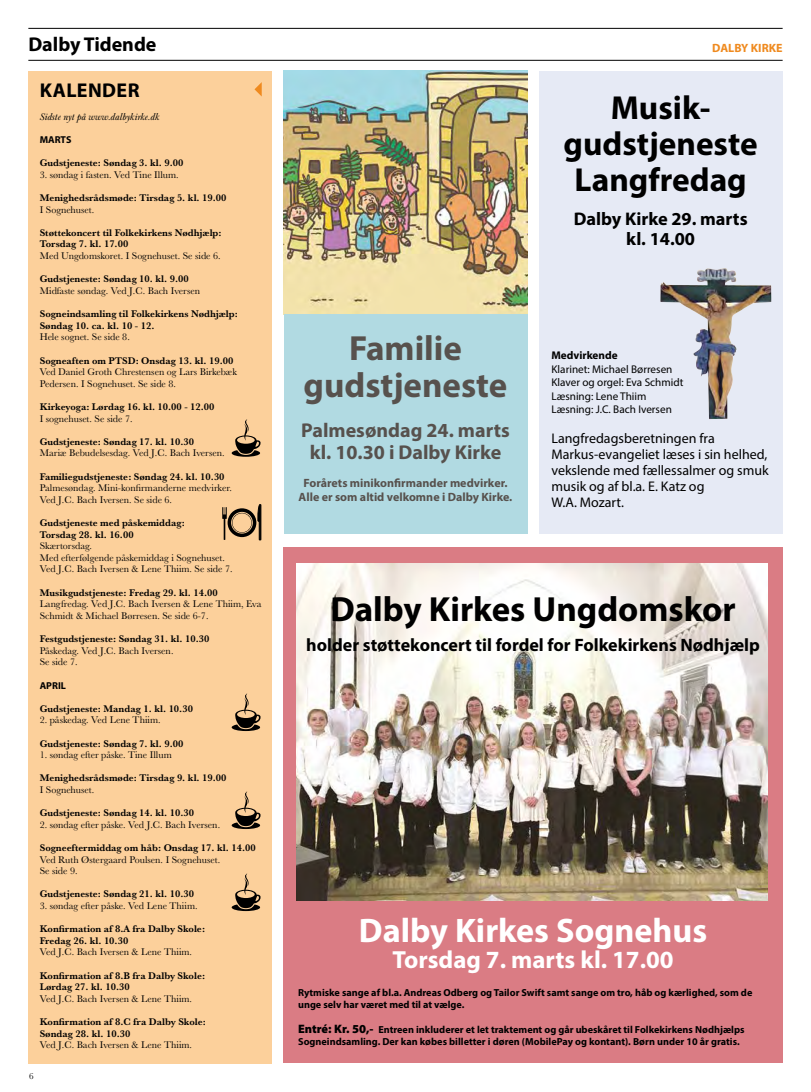
<style>
.page{position:relative;width:811px;height:1092px;background:#fff}
.page>*{position:absolute;margin:0;border:0;box-sizing:border-box;transform-origin:0 0}
.t1{font:700 35px "Myriad Pro";color:#000}
.t2{font:700 35px/37px "Myriad Pro";color:#57514d;text-align:center}
.t3{font:700 34.1px "Myriad Pro";color:#fff}
.t4{font:700 33.3px/35.9px "Myriad Pro";color:#000;text-align:center}
.t5{font:700 24.8px "Myriad Pro";color:#fff}
.t6{font:700 20px/22px "Myriad Pro";color:#57514d;text-align:center}
.t7{font:700 20px "Myriad Pro";color:#000}
.t8{font:700 20px "Myriad Pro";letter-spacing:.02em;color:#000}
.t9{font:700 18.3px/19.5px "Myriad Pro";color:#000;text-align:center}
.t10{font:700 18px "Myriad Pro";color:#000}
.t11{font:14px/16px "Myriad Pro";color:#000}
.t12{font:700 12px/14px "Myriad Pro";color:#57514d;text-align:center}
.t13{font:700 12px "Myriad Pro";color:#ef8a1f}
.t14{font:11.2px/13.4px "Myriad Pro";color:#000}
.t15{font:700 11.2px "Myriad Pro";color:#000}
.t16{font:700 10.2px/12.2px "Myriad Pro";color:#000}
.t17{font:10px/11.6px "Baskerville URW";color:#000}
.t18{font:700 10px/11.6px "Baskerville URW";color:#000}
.t19{font:italic 10px "Baskerville URW";color:#000}
.t20{font:700 10px "Myriad Pro";color:#000}
.t21{font:9px "Baskerville URW";color:#000}
.s1{font-weight:900;font-size:12.2px}
</style>
<div class="page">
<hr style="left:28px;top:28px;width:754px;height:1px;background:#000">
<hr style="left:28px;top:60px;width:754px;height:1px;background:#000">
<div style="left:28px;top:71px;width:244px;height:992px;background:#fcd09b"></div>
<svg style="left:254px;top:82px;width:8px;height:14px"></svg>
<svg style="left:232px;top:419px;width:29px;height:37px"></svg>
<svg style="left:232px;top:791px;width:29px;height:38px"></svg>
<svg style="left:232px;top:693px;width:29px;height:38px"></svg>
<svg style="left:232px;top:873px;width:29px;height:38px"></svg>
<svg style="left:222px;top:504px;width:39px;height:36px"></svg>
<div style="left:539px;top:71px;width:243px;height:462px;background:#e6eaf5"></div>
<img style="left:660px;top:268px;width:111px;height:151px">
<img style="left:283px;top:71px;width:244px;height:243px">
<div style="left:283px;top:314px;width:244px;height:219px;background:#b1dae2"></div>
<div style="left:283px;top:547px;width:499px;height:515px;background:#da7c84"></div>
<img style="left:296px;top:563px;width:471px;height:337px">
<h3 class="t7" style="left:28px;top:31px;width:130px">Dalby Tidende</h3>
<p class="t13" style="left:712px;top:40px;width:72px">DALBY KIRKE</p>
<h3 class="t8" style="left:40px;top:77px;width:101px">KALENDER</h3>
<p class="t19" style="left:40px;top:111px;width:121px">Sidste nyt på www.dalbykirke.dk</p>
<p class="t20" style="left:40px;top:133px;width:33px">MARTS</p>
<p class="t18" style="left:40px;top:157px;width:145px">Gudstjeneste: Søndag 3. kl. 9.00</p>
<p class="t17" style="left:40px;top:168px;width:141px">3. søndag i fasten. Ved Tine Illum.</p>
<p class="t18" style="left:40px;top:191px;width:188px">Menighedsrådsmøde: Tirsdag 5. kl. 19.00</p>
<p class="t17" style="left:40px;top:203px;width:56px">I Sognehuset.</p>
<p class="t18" style="left:40px;top:226px;width:183px">Støttekoncert til Folkekirkens Nødhjælp:<br>Torsdag 7. kl. 17.00</p>
<p class="t17" style="left:40px;top:249px;width:182px">Med Ungdomskoret. I Sognehuset. Se side 6.</p>
<p class="t18" style="left:40px;top:273px;width:151px">Gudstjeneste: Søndag 10. kl. 9.00</p>
<p class="t17" style="left:40px;top:284px;width:162px">Midfaste søndag. Ved J.C. Bach Iversen</p>
<p class="t18" style="left:40px;top:307px;width:200px">Sogneindsamling til Folkekirkens Nødhjælp:<br>Søndag 10. ca. kl. 10 - 12.</p>
<p class="t17" style="left:40px;top:331px;width:92px">Hele sognet. Se side 8.</p>
<p class="t18" style="left:40px;top:354px;width:195px">Sogneaften om PTSD: Onsdag 13. kl. 19.00</p>
<p class="t17" style="left:40px;top:365px;width:199px">Ved Daniel Groth Chrestensen og Lars Birkebæk<br>Pedersen. I Sognehuset. Se side 8.</p>
<p class="t18" style="left:40px;top:400px;width:176px">Kirkeyoga: Lørdag 16. kl. 10.00 - 12.00</p>
<p class="t17" style="left:40px;top:412px;width:94px">I sognehuset. Se side 7.</p>
<p class="t18" style="left:40px;top:435px;width:156px">Gudstjeneste: Søndag 17. kl. 10.30</p>
<p class="t17" style="left:40px;top:447px;width:186px">Mariæ Bebudelsesdag. Ved J.C. Bach Iversen.</p>
<p class="t18" style="left:40px;top:470px;width:186px">Familiegudstjeneste: Søndag 24. kl. 10.30</p>
<p class="t17" style="left:40px;top:481px;width:194px">Palmesøndag. Mini-konfirmanderne medvirker.<br>Ved J.C. Bach Iversen. Se side 6.</p>
<p class="t18" style="left:40px;top:516px;width:147px">Gudstjeneste med påskemiddag:<br>Torsdag 28. kl. 16.00</p>
<p class="t17" style="left:40px;top:539px;width:194px">Skærtorsdag.<br>Med efterfølgende påskemiddag i Sognehuset.<br>Ved J.C. Bach Iversen &amp; Lene Thiim. Se side 7.</p>
<p class="t18" style="left:40px;top:586px;width:180px">Musikgudstjeneste: Fredag 29. kl. 14.00</p>
<p class="t17" style="left:40px;top:597px;width:223px">Langfredag. Ved J.C. Bach Iversen &amp; Lene Thiim, Eva<br>Schmidt &amp; Michael Børresen. Se side 6-7.</p>
<p class="t18" style="left:40px;top:632px;width:171px">Festgudstjeneste: Søndag 31. kl. 10.30</p>
<p class="t17" style="left:40px;top:644px;width:135px">Påskedag. Ved J.C. Bach Iversen.<br>Se side 7.</p>
<p class="t20" style="left:40px;top:678px;width:28px">APRIL</p>
<p class="t18" style="left:40px;top:702px;width:155px">Gudstjeneste: Mandag 1. kl. 10.30</p>
<p class="t17" style="left:40px;top:713px;width:122px">2. påskedag. Ved Lene Thiim.</p>
<p class="t18" style="left:40px;top:737px;width:145px">Gudstjeneste: Søndag 7. kl. 9.00</p>
<p class="t17" style="left:40px;top:748px;width:134px">1. søndag efter påske. Tine Illum</p>
<p class="t18" style="left:40px;top:771px;width:188px">Menighedsrådsmøde: Tirsdag 9. kl. 19.00</p>
<p class="t17" style="left:40px;top:783px;width:56px">I Sognehuset.</p>
<p class="t18" style="left:40px;top:806px;width:156px">Gudstjeneste: Søndag 14. kl. 10.30</p>
<p class="t17" style="left:40px;top:818px;width:182px">2. søndag efter påske. Ved J.C. Bach Iversen.</p>
<p class="t18" style="left:40px;top:841px;width:218px">Sogneeftermiddag om håb: Onsdag 17. kl. 14.00</p>
<p class="t17" style="left:40px;top:853px;width:182px">Ved Ruth Østergaard Poulsen. I Sognehuset.<br>Se side 9.</p>
<p class="t18" style="left:40px;top:887px;width:156px">Gudstjeneste: Søndag 21. kl. 10.30</p>
<p class="t17" style="left:40px;top:899px;width:159px">3. søndag efter påske. Ved Lene Thiim.</p>
<p class="t18" style="left:40px;top:922px;width:167px">Konfirmation af 8.A fra Dalby Skole:<br>Fredag 26. kl. 10.30</p>
<p class="t17" style="left:40px;top:945px;width:154px">Ved J.C. Bach Iversen &amp; Lene Thiim.</p>
<p class="t18" style="left:40px;top:969px;width:167px">Konfirmation af 8.B fra Dalby Skole:<br>Lørdag 27. kl. 10.30</p>
<p class="t17" style="left:40px;top:992px;width:154px">Ved J.C. Bach Iversen &amp; Lene Thiim.</p>
<p class="t18" style="left:40px;top:1015px;width:168px">Konfirmation af 8.C fra Dalby Skole:<br>Søndag 28. kl. 10.30</p>
<p class="t17" style="left:40px;top:1038px;width:154px">Ved J.C. Bach Iversen &amp; Lene Thiim.</p>
<p class="t21" style="left:29px;top:1069px;width:6px">6</p>
<h1 class="t2" style="left:303px;top:328px;width:205px">Familie gudstjeneste</h1>
<h3 class="t6" style="left:301px;top:418px;width:210px">Palmesøndag 24. marts kl. 10.30 i Dalby Kirke</h3>
<p class="t12" style="left:299px;top:475px;width:215px">Forårets minikonfirmander medvirker.<br>Alle er som altid velkomne i Dalby Kirke.</p>
<h3 class="t4" style="left:563px;top:89px;width:196px">Musik&shy;gudstjeneste<br>Langfredag</h3>
<h3 class="t9" style="left:574px;top:209px;width:175px">Dalby Kirke 29. marts kl. 14.00</h3>
<p class="t15" style="left:551px;top:348px;width:68px">Medvirkende</p>
<p class="t14" style="left:551px;top:362px;width:133px">Klarinet: Michael Børresen<br>Klaver og orgel: Eva Schmidt<br>Læsning: Lene Thiim<br>Læsning: J.C. Bach Iversen</p>
<h3 class="t11" style="left:551px;top:429px;width:219px">Langfredagsberetningen fra<br>Markus-evangeliet læses i sin helhed, vekslende med fællessalmer og smuk musik og af bl.a. E. Katz og<br>W.A. Mozart.</h3>
<h1 class="t1" style="left:330px;top:586px;width:407px">Dalby Kirkes Ungdomskor</h1>
<h3 class="t10" style="left:306px;top:633px;width:455px">holder støttekoncert til fordel for Folkekirkens Nødhjælp</h3>
<h2 class="t3" style="left:359px;top:908px;width:350px">Dalby Kirkes Sognehus</h2>
<h3 class="t5" style="left:392px;top:943px;width:283px">Torsdag 7. marts kl. 17.00</h3>
<p class="t16" style="left:298px;top:985px;width:456px">Rytmiske sange af bl.a. Andreas Odberg og Tailor Swift samt sange om tro, håb og kærlighed, som de unge selv har været med til at vælge.</p>
<p class="t16" style="left:298px;top:1022px;width:448px"><span class="s1">Entré: Kr. 50,-</span> Entreen inkluderer et let traktement og går ubeskåret til Folkekirkens Nødhjælps<br>Sogneindsamling. Der kan købes billetter i døren (MobilePay og kontant). Børn under 10 år gratis.</p>
</div>
